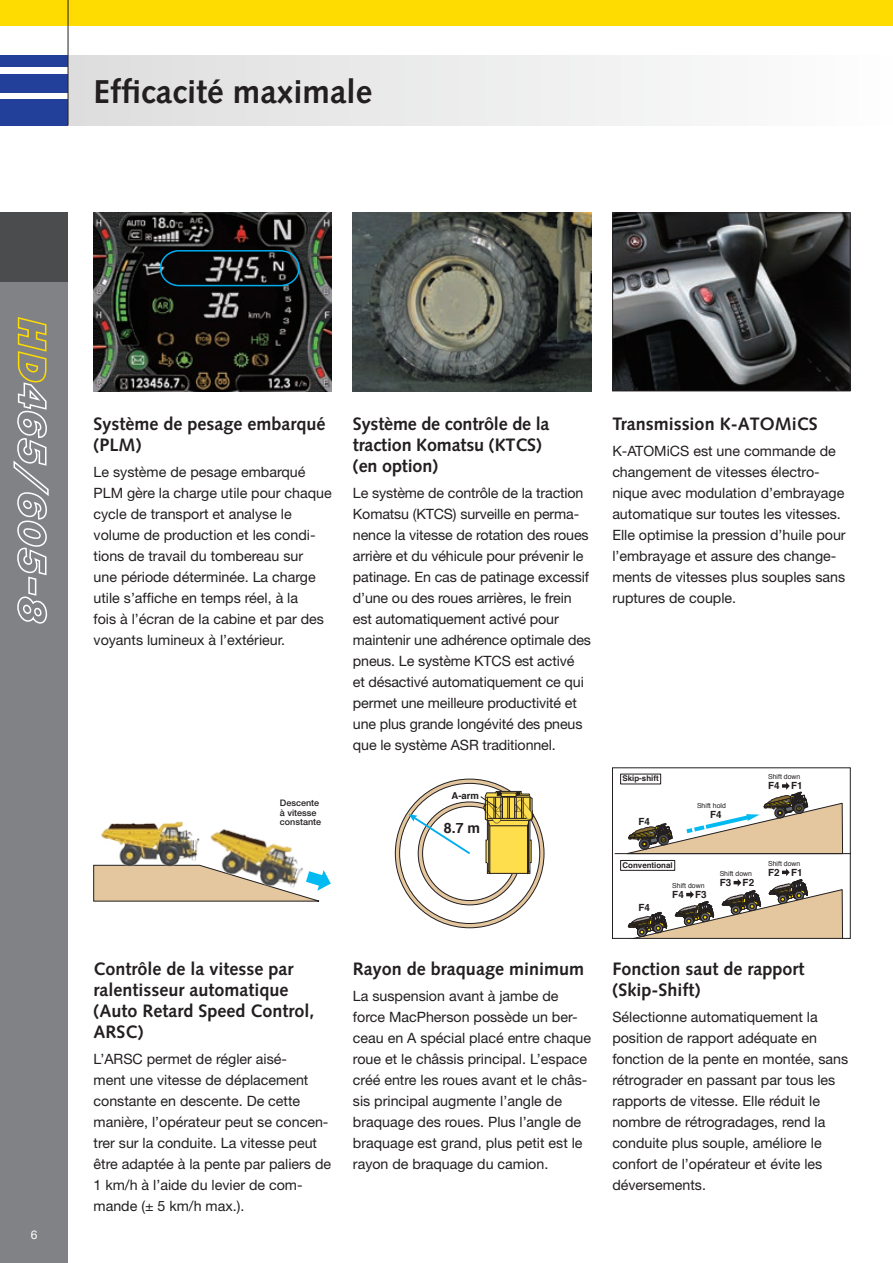
<style>
.page{position:relative;width:893px;height:1263px;background:#fff}
.page>*{position:absolute;margin:0;border:0;box-sizing:border-box;transform-origin:0 0}
.t1{font:700 33px "Syntax LTCE";color:#231f20}
.t2{font:700 18px/21px "Syntax LTCE";color:#231f20}
.t3{font:14.25px/21px "Helvetica Neue LT Pro";color:#231f20}
.t4{font:700 14.25px "Helvetica";color:#231f20}
.t5{font:12px "Helvetica Neue LT Pro";color:#fff}
.t6{font:700 9.9px "Helvetica";color:#231f20}
.t7{font:700 9.6px "Helvetica";color:#231f20}
.t8{font:500 9px/9.8px "Helvetica Neue LT Pro";color:#231f20}
.t9{font:700 7.95px "Helvetica";color:#231f20}
.t10{font:6.9px "Helvetica";color:#231f20}
</style>
<div class="page">
<div style="left:0;top:213px;width:68px;height:1050px;background:#808285"></div>
<div style="left:0;top:99px;width:68px;height:26px;background:#223f99"></div>
<div style="left:0;top:74px;width:68px;height:18px;background:#223f99"></div>
<div style="left:0;top:55px;width:68px;height:12px;background:#223f99"></div>
<div style="left:0;top:0;width:893px;height:26px;background:#ffdc01"></div>
<div style="left:0;top:213px;width:68px;height:69px;background:#4b4c4d"></div>
<div style="left:68px;top:55px;width:825px;height:70px;background:linear-gradient(to right,#ddddde,#fdfdfe)"></div>
<hr style="left:68px;top:0;width:1px;height:125px;background:#231f20">
<img style="left:614px;top:215px;width:234px;height:174px">
<div style="left:612px;top:213px;width:238px;height:178px;border:1px solid #231f20"></div>
<img style="left:353px;top:213px;width:238px;height:178px">
<img style="left:94px;top:213px;width:238px;height:178px">
<svg style="left:159px;top:249px;width:142px;height:38px;background:#1c2a30"></svg>
<hr style="left:615px;top:853px;width:235px;height:1px;background:#231f20">
<svg style="left:625px;top:867px;width:218px;height:69px"></svg>
<div style="left:621px;top:860px;width:54px;height:10px;background:#fff"></div>
<div style="left:620px;top:860px;width:55px;height:10px;border:1px solid #231f20"></div>
<div style="left:620px;top:774px;width:41px;height:10px;border:1px solid #231f20"></div>
<svg style="left:625px;top:782px;width:218px;height:72px"></svg>
<svg style="left:395px;top:779px;width:149px;height:149px;background:#ae997c"></svg>
<div style="left:400px;top:783px;width:140px;height:140px;background:#fff;border-radius:50%"></div>
<svg style="left:418px;top:802px;width:103px;height:103px"></svg>
<div style="left:423px;top:806px;width:94px;height:94px;background:#fff;border-radius:50%"></div>
<svg style="left:480px;top:791px;width:54px;height:83px;background:#ccb75e"></svg>
<svg style="left:409px;top:814px;width:61px;height:42px"></svg>
<svg style="left:93px;top:865px;width:238px;height:36px;background:#d6c7a7"></svg>
<img style="left:99px;top:821px;width:100px;height:46px">
<img style="left:199px;top:829px;width:113px;height:68px">
<svg style="left:13px;top:317px;width:36px;height:307px"></svg>
<h1 class="t1" style="left:94px;top:73px;width:280px">Efficacité maximale</h1>
<p class="t5" style="left:31px;top:1227px;width:8px">6</p>
<p class="t2" style="left:94px;top:414px;width:233px">Système de pesage embarqué (PLM)</p>
<p class="t3" style="left:94px;top:461px;width:240px">Le système de pesage embarqué PLM gère la charge utile pour chaque cycle de transport et analyse le volume de production et les condi&shy;tions de travail du tombereau sur<br>une période déterminée. La charge utile s’affiche en temps réel, à la<br>fois à l’écran de la cabine et par des voyants lumineux à l’extérieur.</p>
<p class="t8" style="left:280px;top:798px;width:43px">Descente à vitesse constante</p>
<p class="t2" style="left:353px;top:414px;width:198px">Système de contrôle de la traction Komatsu (KTCS) (en option)</p>
<p class="t3" style="left:353px;top:482px;width:240px">Le système de contrôle de la traction Komatsu (KTCS) surveille en perma&shy;nence la vitesse de rotation des roues arrière et du véhicule pour prévenir le patinage. En cas de patinage excessif d’une ou des roues arrières, le frein est automatiquement activé pour maintenir une adhérence optimale des pneus. Le système KTCS est activé<br>et désactivé automatiquement ce qui permet une meilleure productivité et une plus grande longévité des pneus que le système ASR traditionnel.</p>
<p class="t7" style="left:451px;top:787px;width:29px">A-arm</p>
<p class="t4" style="left:444px;top:817px;width:38px">8.7 m</p>
<p class="t2" style="left:94px;top:959px;width:223px">Contrôle de la vitesse par ralentisseur automatique (Auto Retard Speed Control,<br>ARSC)</p>
<p class="t3" style="left:94px;top:1048px;width:239px">L’ARSC permet de régler aisé-<br>ment une vitesse de déplacement constante en descente. De cette manière, l’opérateur peut se concen&shy;trer sur la conduite. La vitesse peut être adaptée à la pente par paliers de<br>1 km/h à l’aide du levier de com&shy;mande (± 5 km/h max.).</p>
<p class="t2" style="left:353px;top:959px;width:233px">Rayon de braquage minimum</p>
<p class="t3" style="left:353px;top:985px;width:240px">La suspension avant à jambe de force MacPherson possède un ber&shy;ceau en A spécial placé entre chaque roue et le châssis principal. L’espace créé entre les roues avant et le châs&shy;sis principal augmente l’angle de braquage des roues. Plus l’angle de braquage est grand, plus petit est le rayon de braquage du camion.</p>
<p class="t2" style="left:612px;top:414px;width:207px">Transmission K-ATOMiCS</p>
<p class="t3" style="left:612px;top:440px;width:235px">K-ATOMiCS est une commande de changement de vitesses électro&shy;nique avec modulation d’embrayage automatique sur toutes les vitesses.<br>Elle optimise la pression d’huile pour l’embrayage et assure des change&shy;ments de vitesses plus souples sans ruptures de couple.</p>
<p class="t9" style="left:623px;top:772px;width:38px">Skip-shift</p>
<p class="t6" style="left:638px;top:813px;width:13px">F4</p>
<p class="t9" style="left:623px;top:859px;width:52px">Conventional</p>
<p class="t10" style="left:697px;top:800px;width:30px">Shift hold</p>
<p class="t6" style="left:710px;top:806px;width:13px">F4</p>
<p class="t6" style="left:638px;top:900px;width:13px">F4</p>
<p class="t10" style="left:672px;top:880px;width:34px">Shift down</p>
<p class="t6" style="left:695px;top:886px;width:13px">F3</p>
<p class="t6" style="left:672px;top:886px;width:13px">F4</p>
<p class="t10" style="left:720px;top:868px;width:34px">Shift down</p>
<p class="t6" style="left:743px;top:874px;width:13px">F2</p>
<p class="t6" style="left:720px;top:874px;width:13px">F3</p>
<p class="t10" style="left:768px;top:772px;width:34px">Shift down</p>
<p class="t6" style="left:791px;top:778px;width:13px">F1</p>
<p class="t6" style="left:768px;top:778px;width:13px">F4</p>
<p class="t10" style="left:768px;top:858px;width:34px">Shift down</p>
<p class="t6" style="left:791px;top:864px;width:13px">F1</p>
<p class="t6" style="left:768px;top:864px;width:13px">F2</p>
<p class="t2" style="left:612px;top:959px;width:194px">Fonction saut de rapport (Skip-Shift)</p>
<p class="t3" style="left:612px;top:1006px;width:237px">Sélectionne automatiquement la position de rapport adéquate en fonction de la pente en montée, sans rétrograder en passant par tous les rapports de vitesse. Elle réduit le nombre de rétrogradages, rend la conduite plus souple, améliore le confort de l’opérateur et évite les déversements.</p>
</div>
